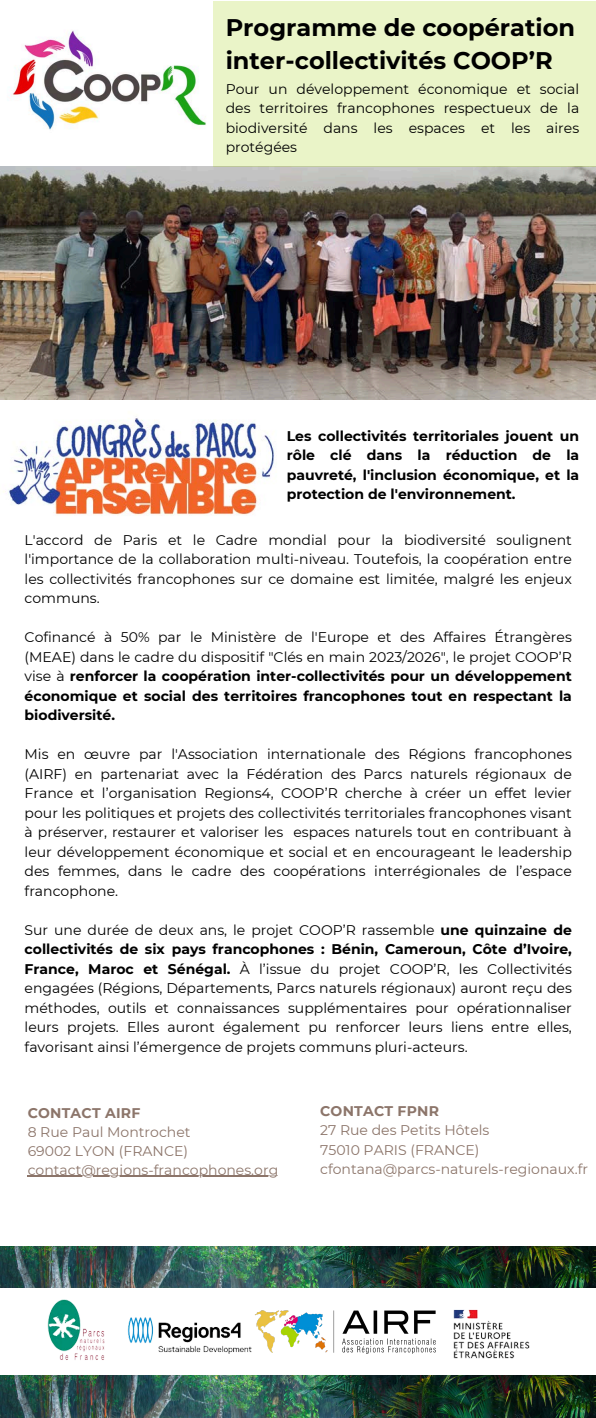
<style>
.page{position:relative;width:596px;height:1418px;background:#fff}
.page>*{position:absolute;margin:0;border:0;box-sizing:border-box;transform-origin:0 0}
.t1{font:700 24px/33.4px "Montserrat";color:#000}
.t2{font:14px/19.5px "Montserrat";color:#000;text-align:justify}
.t3{font:700 14px/19.5px "Montserrat";color:#000;text-align:justify}
.t4{font:14px "Montserrat";color:#8c756a}
.t5{font:700 14px "Montserrat";letter-spacing:.015em;color:#8c756a}
.s1{font-weight:400}
.s2{font-weight:700}
</style>
<div class="page">
<img style="left:12px;top:30px;width:194px;height:100px">
<img style="left:0;top:166px;width:595px;height:233px">
<div style="left:213px;top:1px;width:382px;height:165px;background:#eaf4c8"></div>
<img style="left:3px;top:418px;width:271px;height:98px">
<img style="left:0;top:1246px;width:595px;height:41px">
<img style="left:264px;top:1310px;width:172px;height:44px">
<img style="left:453px;top:1309px;width:77px;height:50px">
<img style="left:47px;top:1299px;width:58px;height:61px">
<img style="left:127px;top:1310px;width:137px;height:44px">
<hr style="left:28px;top:1175px;width:250px;height:1px;background:#8c756a">
<img style="left:0;top:1375px;width:595px;height:42px">
<p class="t1" style="left:225px;top:10px;width:350px">Programme de coopération inter-collectivités COOP’R</p>
<p class="t2" style="left:225px;top:79px;width:355px">Pour un développement économique et social des territoires francophones respectueux de la biodiversité dans les espaces et les aires protégées</p>
<h2 class="t3" style="left:286px;top:426px;width:294px">Les collectivités territoriales jouent un rôle clé dans la réduction de la pauvreté, l'inclusion économique, et la protection de l'environnement.</h2>
<p class="t2" style="left:25px;top:530px;width:548px">L'accord de Paris et le Cadre mondial pour la biodiversité soulignent l'importance de la collaboration multi-niveau. Toutefois, la coopération entre les collectivités francophones sur ce domaine est limitée, malgré les enjeux communs.</p>
<p class="t3" style="left:25px;top:627px;width:548px"><span class="s1">Cofinancé à 50% par le Ministère de l'Europe et des Affaires Étrangères (MEAE) dans le cadre du dispositif "Clés en main 2023/2026", le projet COOP’R vise à</span> renforcer la coopération inter-collectivités pour un développement économique et social des territoires francophones tout en respectant la biodiversité.</p>
<h3 class="t2" style="left:25px;top:744px;width:548px">Mis en œuvre par l'Association internationale des Régions francophones (AIRF) en partenariat avec la Fédération des Parcs naturels régionaux de France et l’organisation Regions4, COOP’R cherche à créer un effet levier pour les politiques et projets des collectivités territoriales francophones visant à préserver, restaurer et valoriser les espaces naturels tout en contribuant à leur développement économique et social et en encourageant le leadership des femmes, dans le cadre des coopérations interrégionales de l’espace francophone.</h3>
<p class="t2" style="left:25px;top:920px;width:548px">Sur une durée de deux ans, le projet COOP’R rassemble <span class="s2">une quinzaine de collectivités de six pays francophones : Bénin, Cameroun, Côte d’Ivoire, France, Maroc et Sénégal.</span> À l’issue du projet COOP’R, les Collectivités engagées (Régions, Départements, Parcs naturels régionaux) auront reçu des méthodes, outils et connaissances supplémentaires pour opérationnaliser leurs projets. Elles auront également pu renforcer leurs liens entre elles, favorisant ainsi l’émergence de projets communs pluri-acteurs.</p>
<p class="t5" style="left:28px;top:1104px;width:114px">CONTACT AIRF</p>
<p class="t4" style="left:28px;top:1123px;width:164px">8 Rue Paul Montrochet</p>
<p class="t4" style="left:28px;top:1142px;width:162px">69002 LYON (FRANCE)</p>
<p class="t4" style="left:28px;top:1161px;width:252px">contact@regions-francophones.org</p>
<p class="t5" style="left:320px;top:1102px;width:120px">CONTACT FPNR</p>
<p class="t4" style="left:320px;top:1122px;width:171px">27 Rue des Petits Hôtels</p>
<p class="t4" style="left:320px;top:1141px;width:161px">75010 PARIS (FRANCE)</p>
<p class="t4" style="left:320px;top:1160px;width:269px">cfontana@parcs-naturels-regionaux.fr</p>
</div>
